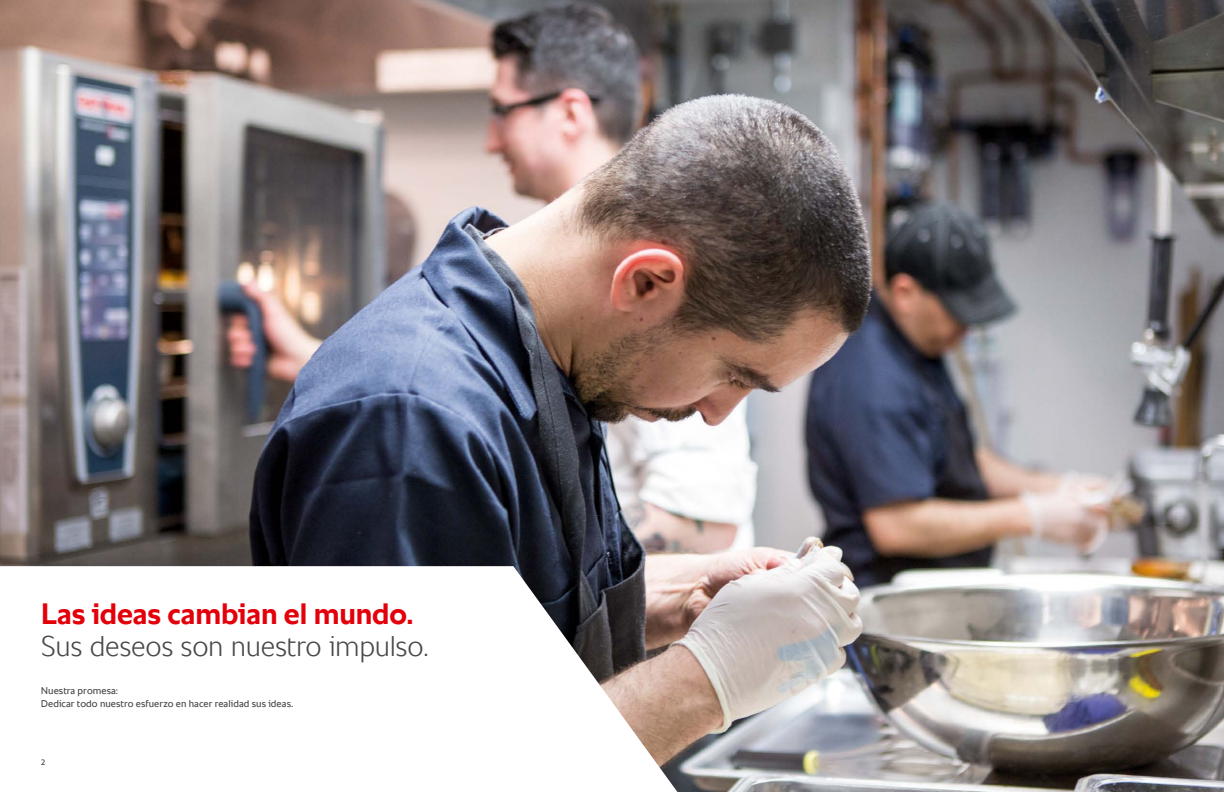
<style>
.page{position:relative;width:1224px;height:792px;background:#fff}
.page>*{position:absolute;margin:0;border:0;box-sizing:border-box;transform-origin:0 0}
.t1{font:700 30px "RATIONAL Sans TT";letter-spacing:-.005em;color:#e3000b}
.t2{font:300 29px "RATIONAL Sans TT";letter-spacing:-.01em;color:#484847}
.t3{font:10px/12.8px "RATIONAL Sans TT";letter-spacing:.005em;color:#484847}
.t4{font:8px "RATIONAL Sans TT";color:#484847}
</style>
<div class="page">
<img style="left:0;top:0;width:1224px;height:792px">
<svg style="left:0;top:566px;width:677px;height:226px"></svg>
<h1 class="t1" style="left:41px;top:592px;width:374px">Las ideas cambian el mundo.</h1>
<h2 class="t2" style="left:41px;top:625px;width:390px">Sus deseos son nuestro impulso.</h2>
<p class="t3" style="left:41px;top:684px;width:254px">Nuestra promesa:<br>Dedicar todo nuestro esfuerzo en hacer realidad sus ideas.</p>
<p class="t4" style="left:41px;top:756px;width:6px">2</p>
</div>
